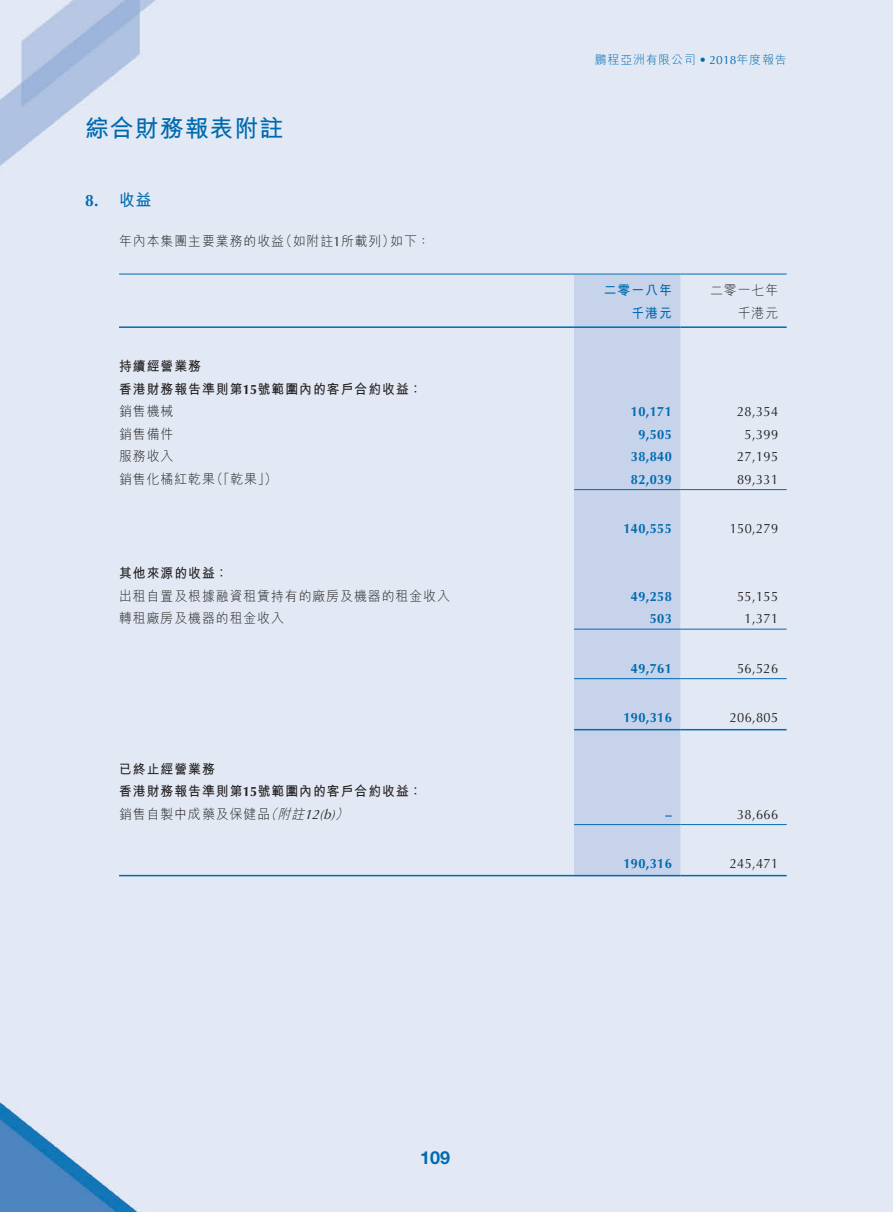
<style>
.page{position:relative;width:893px;height:1212px;background:#e2e9f4}
.page>*{position:absolute;margin:0;border:0;box-sizing:border-box;transform-origin:0 0}
.t1{font:700 24px "M Hei HK";letter-spacing:.04em;color:#016aaf}
.t2{font:700 18px "Helvetica Neue LT Std";color:#016aaf}
.t3{font:700 16.5px "M Hei HK";color:#016aaf;scale:.95 1}
.t4{font:700 16.5px "Optima LT Std";color:#016aaf;scale:.95 1}
.t5{font:300 13.5px "M Hei HK";letter-spacing:.08em;color:#231f20;scale:.95 1}
.t6{font:700 13.5px/22.5px "M Hei HK";letter-spacing:.08em;color:#231f20;scale:.95 1}
.t7{font:13.5px "Optima LT Std";letter-spacing:.03em;color:#231f20;scale:.95 1}
.t8{font:700 13.5px "Optima LT Std";letter-spacing:.03em;color:#016aaf;scale:.95 1}
.t9{font:700 13.5px "M Hei HK";letter-spacing:.08em;color:#016aaf;scale:.95 1}
.t10{font:italic 13.5px "Optima LT Std";color:#231f20;scale:.95 1}
.t11{font:italic 300 13.5px "M Hei HK";color:#231f20;scale:.95 1}
.t12{font:300 12px "M Hei HK";letter-spacing:.06em;color:#016aaf}
.s1{font-family:"Optima LT Std";font-weight:400}
.s2{font-family:"Optima LT Std"}
.s3{font-family:"M Hei HK";font-weight:300}
.s4{font-family:"Helvetica Neue LT Std"}
</style>
<div class="page">
<div style="left:574px;top:275px;width:106px;height:600px;background:#c7d3ea"></div>
<hr style="left:119px;top:274px;width:455px;height:1px;background:#016aaf">
<hr style="left:574px;top:274px;width:106px;height:1px;background:#016aaf">
<hr style="left:680px;top:274px;width:107px;height:1px;background:#016aaf">
<hr style="left:119px;top:326px;width:455px;height:2px;background:#016aaf">
<hr style="left:574px;top:326px;width:106px;height:2px;background:#016aaf">
<hr style="left:680px;top:326px;width:107px;height:2px;background:#016aaf">
<hr style="left:574px;top:489px;width:106px;height:1px;background:#016aaf">
<hr style="left:680px;top:489px;width:107px;height:1px;background:#016aaf">
<hr style="left:574px;top:629px;width:106px;height:1px;background:#016aaf">
<hr style="left:680px;top:629px;width:107px;height:1px;background:#016aaf">
<hr style="left:574px;top:678px;width:106px;height:1px;background:#016aaf">
<hr style="left:680px;top:678px;width:107px;height:1px;background:#016aaf">
<hr style="left:574px;top:729px;width:106px;height:1px;background:#016aaf">
<hr style="left:680px;top:729px;width:107px;height:1px;background:#016aaf">
<hr style="left:574px;top:824px;width:106px;height:1px;background:#016aaf">
<hr style="left:680px;top:824px;width:107px;height:1px;background:#016aaf">
<hr style="left:119px;top:875px;width:455px;height:1px;background:#016aaf">
<hr style="left:574px;top:875px;width:106px;height:1px;background:#016aaf">
<hr style="left:680px;top:875px;width:107px;height:1px;background:#016aaf">
<h1 class="t1" style="left:85px;top:110px;width:200px">綜合財務報表附註</h1>
<p class="t4" style="left:85px;top:191px;width:16px">8.</p>
<p class="t3" style="left:119px;top:188px;width:36px">收益</p>
<p class="t5" style="left:280px;top:231px;width:123px">（如附註<span class="s1">1</span>所載列）</p>
<p class="t5" style="left:119px;top:231px;width:175px">年內本集團主要業務的收益</p>
<p class="t5" style="left:390px;top:231px;width:43px">如下：</p>
<p class="t6" style="left:119px;top:354px;width:320px">持續經營業務<br>香港財務報告準則第<span class="s2">15</span>號範圍內的客戶合約收益：</p>
<p class="t5" style="left:119px;top:402px;width:59px">銷售機械</p>
<p class="t5" style="left:119px;top:424px;width:59px">銷售備件</p>
<p class="t5" style="left:119px;top:447px;width:59px">服務收入</p>
<p class="t5" style="left:210px;top:469px;width:72px">（「乾果 (「</p>
<p class="t5" style="left:119px;top:469px;width:102px">銷售化橘紅乾果</p>
<p class="t6" style="left:119px;top:561px;width:116px">其他來源的收益：</p>
<p class="t5" style="left:119px;top:586px;width:350px">出租自置及根據融資租賃持有的廠房及機器的租金收入</p>
<p class="t5" style="left:119px;top:609px;width:175px">轉租廠房及機器的租金收入</p>
<p class="t6" style="left:119px;top:756px;width:320px">已終止經營業務<br>香港財務報告準則第<span class="s2">15</span>號範圍內的客戶合約收益：</p>
<p class="t11" style="left:264px;top:804px;width:20px">（</p>
<p class="t10" style="left:319px;top:806px;width:36px"><span class="s3">(</span>(b(</p>
<p class="t11" style="left:277px;top:804px;width:35px">附註</p>
<p class="t5" style="left:119px;top:804px;width:161px">銷售自製中成藥及保健品</p>
<p class="t10" style="left:304px;top:806px;width:21px">12</p>
<h2 class="t2" style="left:420px;top:1146px;width:32px">109</h2>
<p class="t12" style="left:595px;top:51px;width:193px">鵬程亞洲有限公司 <span class="s4">•</span> <span class="s1">2018</span>年度報告</p>
<p class="t9" style="left:604px;top:280px;width:73px">二零一八年</p>
<p class="t5" style="left:710px;top:281px;width:73px">二零一七年</p>
<p class="t9" style="left:631px;top:303px;width:44px">千港元</p>
<p class="t5" style="left:738px;top:303px;width:44px">千港元</p>
<p class="t8" style="left:631px;top:404px;width:45px">10,171</p>
<p class="t7" style="left:737px;top:404px;width:45px">28,354</p>
<p class="t8" style="left:638px;top:426px;width:37px">9,505</p>
<p class="t7" style="left:745px;top:426px;width:37px">5,399</p>
<p class="t8" style="left:631px;top:449px;width:45px">38,840</p>
<p class="t7" style="left:737px;top:449px;width:45px">27,195</p>
<p class="t8" style="left:631px;top:471px;width:45px">82,039</p>
<p class="t7" style="left:737px;top:471px;width:45px">89,331</p>
<p class="t8" style="left:623px;top:521px;width:53px">140,555</p>
<p class="t7" style="left:730px;top:521px;width:53px">150,279</p>
<p class="t8" style="left:631px;top:588px;width:45px">49,258</p>
<p class="t7" style="left:737px;top:588px;width:45px">55,155</p>
<p class="t8" style="left:650px;top:611px;width:25px">503</p>
<p class="t7" style="left:745px;top:611px;width:37px">1,371</p>
<p class="t8" style="left:631px;top:660px;width:45px">49,761</p>
<p class="t7" style="left:737px;top:660px;width:45px">56,526</p>
<p class="t8" style="left:623px;top:710px;width:53px">190,316</p>
<p class="t7" style="left:730px;top:710px;width:53px">206,805</p>
<p class="t8" style="left:665px;top:806px;width:8px">–</p>
<p class="t7" style="left:737px;top:806px;width:45px">38,666</p>
<p class="t8" style="left:623px;top:856px;width:53px">190,316</p>
<p class="t7" style="left:730px;top:856px;width:53px">245,471</p>
</div>
